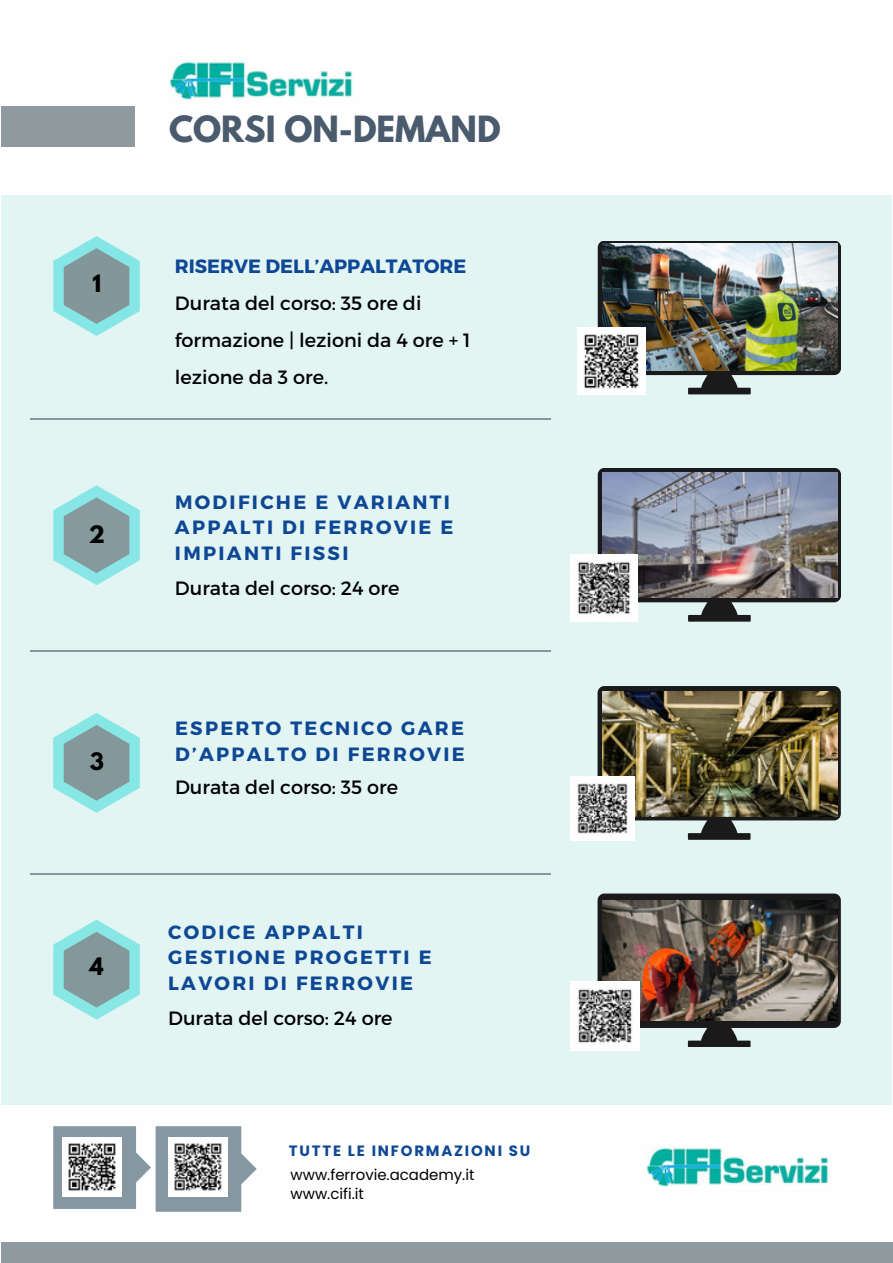
<style>
.page{position:relative;width:893px;height:1263px;background:#fff}
.page>*{position:absolute;margin:0;border:0;box-sizing:border-box;transform-origin:0 0}
.t1{font:700 32.1px "League Spartan";color:#4a5b6d}
.t2{font:700 21.3px "League Spartan";color:#000}
.t3{font:19.2px/36.8px "Montserrat";color:#000}
.t4{font:700 19.2px/25.7px "Montserrat";letter-spacing:.12em;color:#0e4894}
.t5{font:15px/24.3px "Poppins";color:#000}
.s1{font-weight:700;color:#0e4894}
</style>
<div class="page">
<div style="left:1px;top:195px;width:890px;height:910px;background:#e2f5f3"></div>
<img style="left:169px;top:59px;width:184px;height:42px">
<hr style="left:30px;top:873px;width:521px;height:2px;background:#8598a1">
<svg style="left:53px;top:236px;width:87px;height:100px"></svg>
<svg style="left:53px;top:485px;width:87px;height:100px"></svg>
<svg style="left:53px;top:713px;width:87px;height:100px"></svg>
<svg style="left:53px;top:920px;width:87px;height:100px"></svg>
<svg style="left:598px;top:686px;width:243px;height:154px"></svg>
<svg style="left:598px;top:893px;width:243px;height:154px"></svg>
<svg style="left:598px;top:241px;width:243px;height:153px"></svg>
<svg style="left:598px;top:468px;width:243px;height:154px"></svg>
<img style="left:646px;top:1145px;width:183px;height:42px">
<div style="left:1px;top:1243px;width:892px;height:20px;background:#8e9a9e"></div>
<img style="left:602px;top:473px;width:236px;height:125px">
<img style="left:570px;top:554px;width:67px;height:68px">
<div style="left:1px;top:106px;width:134px;height:40px;background:#8e9a9e"></div>
<svg style="left:53px;top:1126px;width:204px;height:86px"></svg>
<img style="left:168px;top:1138px;width:59px;height:59px">
<img style="left:602px;top:244px;width:235px;height:126px">
<img style="left:602px;top:691px;width:236px;height:125px">
<img style="left:570px;top:776px;width:64px;height:64px">
<img style="left:602px;top:901px;width:235px;height:120px">
<img style="left:570px;top:981px;width:69px;height:69px">
<hr style="left:30px;top:650px;width:521px;height:2px;background:#8598a1">
<hr style="left:30px;top:418px;width:521px;height:2px;background:#8598a1">
<img style="left:578px;top:327px;width:67px;height:67px">
<p class="t2" style="left:92px;top:266px;width:10px">1</p>
<p class="t2" style="left:89px;top:518px;width:18px">2</p>
<p class="t2" style="left:90px;top:745px;width:16px">3</p>
<p class="t2" style="left:89px;top:950px;width:16px">4</p>
<p class="t1" style="left:169px;top:104px;width:333px">CORSI ON-DEMAND</p>
<p class="t3" style="left:175px;top:248px;width:297px"><span class="s1">RISERVE DELL’APPALTATORE<br></span>Durata del corso: 35 ore di formazione | lezioni da 4 ore + 1 lezione da 3 ore.</p>
<p class="t4" style="left:175px;top:489px;width:280px">MODIFICHE E VARIANTI<br>APPALTI DI FERROVIE E<br>IMPIANTI FISSI</p>
<p class="t3" style="left:175px;top:570px;width:226px">Durata del corso: 24 ore</p>
<p class="t4" style="left:175px;top:716px;width:291px">ESPERTO TECNICO GARE<br>D’APPALTO DI FERROVIE</p>
<p class="t3" style="left:175px;top:769px;width:225px">Durata del corso: 35 ore</p>
<p class="t4" style="left:168px;top:919px;width:265px">CODICE APPALTI<br>GESTIONE PROGETTI E<br>LAVORI DI FERROVIE</p>
<p class="t3" style="left:168px;top:1000px;width:226px">Durata del corso: 24 ore</p>
<p class="t5" style="left:289px;top:1138px;width:243px"><span class="s1">TUTTE LE INFORMAZIONI SU </span>www.ferrovie.academy.it</p>
<p class="t5" style="left:291px;top:1182px;width:75px">www.cifi.it</p>
</div>
